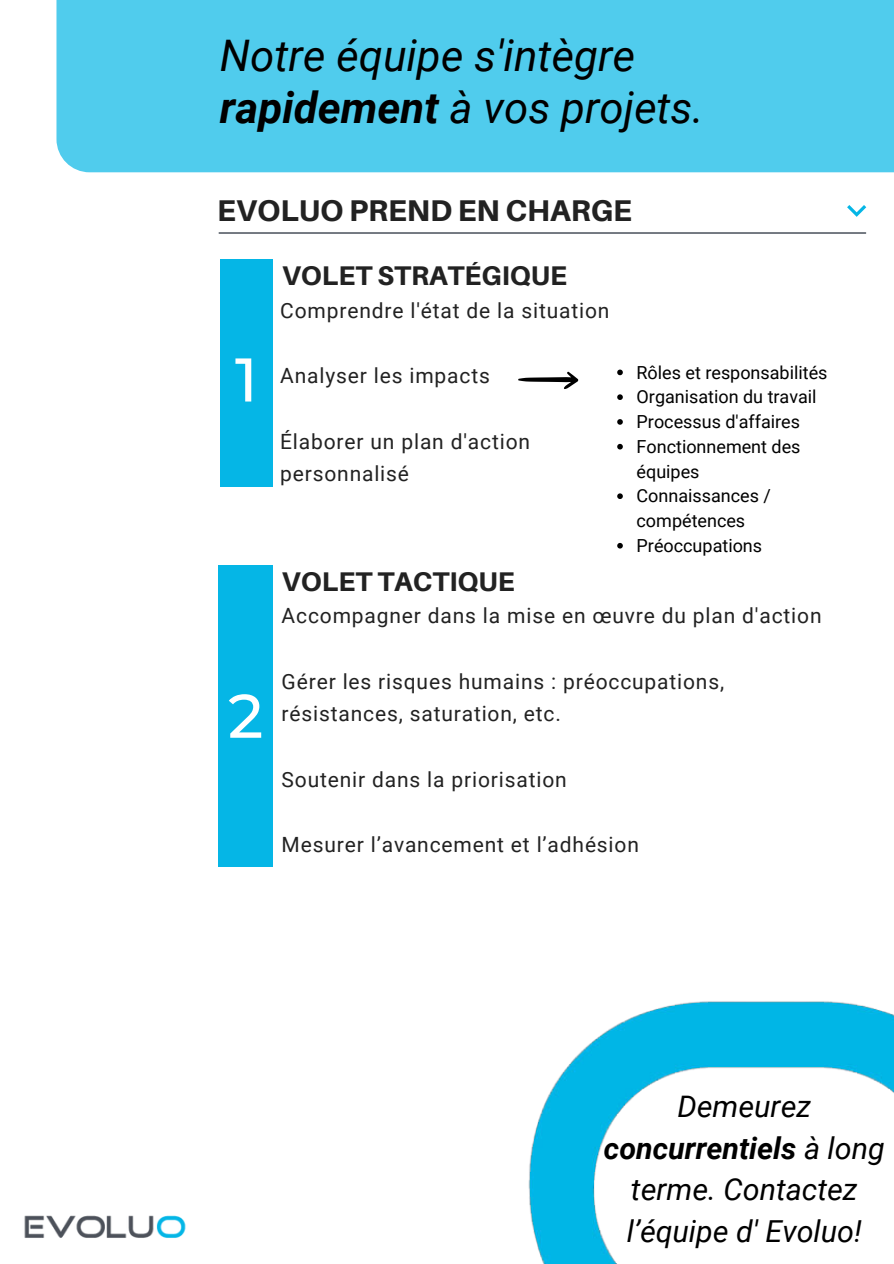
<style>
.page{position:relative;width:894px;height:1264px;background:#fff}
.page>*{position:absolute;margin:0;border:0;box-sizing:border-box;transform-origin:0 0}
.t1{font:500 61.5px "Montserrat";color:#fff}
.t2{font:italic 43.5px/51.8px "Roboto";color:#000}
.t3{font:italic 30.3px/41.7px "Roboto";color:#000;text-align:center}
.t4{font:800 30px "Aileron";color:#222}
.t5{font:800 27px "Aileron";color:#222}
.t6{font:21px/32.7px "Roboto";letter-spacing:.04em;color:#222}
.t7{font:18px/24.8px "Roboto";color:#000}
.s1{font-weight:700}
</style>
<div class="page">
<div style="left:56px;top:0;width:837px;height:172px;background:#50cced"></div>
<div style="left:218px;top:566px;width:55px;height:300px;background:#05b6e6"></div>
<img style="left:528px;top:1001px;width:365px;height:262px">
<div style="left:220px;top:259px;width:53px;height:228px;background:#05b6e6"></div>
<img style="left:24px;top:1215px;width:162px;height:23px">
<hr style="left:219px;top:232px;width:646px;height:1px;background:#0b1623">
<svg style="left:847px;top:205px;width:19px;height:12px"></svg>
<svg style="left:518px;top:371px;width:60px;height:18px"></svg>
<svg style="left:617px;top:369px;width:5px;height:6px"></svg>
<svg style="left:617px;top:394px;width:5px;height:6px"></svg>
<svg style="left:617px;top:419px;width:5px;height:6px"></svg>
<svg style="left:617px;top:444px;width:5px;height:5px"></svg>
<svg style="left:617px;top:493px;width:5px;height:6px"></svg>
<svg style="left:617px;top:543px;width:5px;height:5px"></svg>
<h5 class="t2" style="left:220px;top:31px;width:485px">Notre équipe s'intègre <span class="s1">rapidement</span> à vos projets.</h5>
<h5 class="t4" style="left:217px;top:191px;width:416px">EVOLUO PREND EN CHARGE</h5>
<h5 class="t5" style="left:281px;top:259px;width:286px">VOLET STRATÉGIQUE</h5>
<p class="t1" style="left:235px;top:342px;width:24px">1</p>
<p class="t1" style="left:228px;top:678px;width:37px">2</p>
<p class="t6" style="left:280px;top:294px;width:331px">Comprendre l'état de la situation</p>
<p class="t6" style="left:280px;top:360px;width:211px">Analyser les impacts</p>
<h4 class="t6" style="left:280px;top:425px;width:251px">Élaborer un plan d'action personnalisé</h4>
<p class="t5" style="left:281px;top:565px;width:234px">VOLET TACTIQUE</p>
<h5 class="t7" style="left:636px;top:360px;width:192px">Rôles et responsabilités</h5>
<p class="t7" style="left:636px;top:385px;width:181px">Organisation du travail</p>
<p class="t7" style="left:636px;top:409px;width:165px">Processus d'affaires</p>
<p class="t7" style="left:636px;top:434px;width:165px">Fonctionnement des équipes</p>
<p class="t7" style="left:636px;top:484px;width:136px">Connaissances / compétences</p>
<p class="t7" style="left:636px;top:533px;width:127px">Préoccupations</p>
<p class="t6" style="left:281px;top:600px;width:541px">Accompagner dans la mise en œuvre du plan d'action</p>
<p class="t6" style="left:281px;top:665px;width:444px">Gérer les risques humains : préoccupations, résistances, saturation, etc.</p>
<p class="t6" style="left:281px;top:763px;width:286px">Soutenir dans la priorisation</p>
<h4 class="t6" style="left:281px;top:828px;width:359px">Mesurer l’avancement et l’adhésion</h4>
<p class="t3" style="left:603px;top:1085px;width:282px">Demeurez <span class="s1">concurrentiels</span> à long terme. Contactez l’équipe d' Evoluo!</p>
</div>
